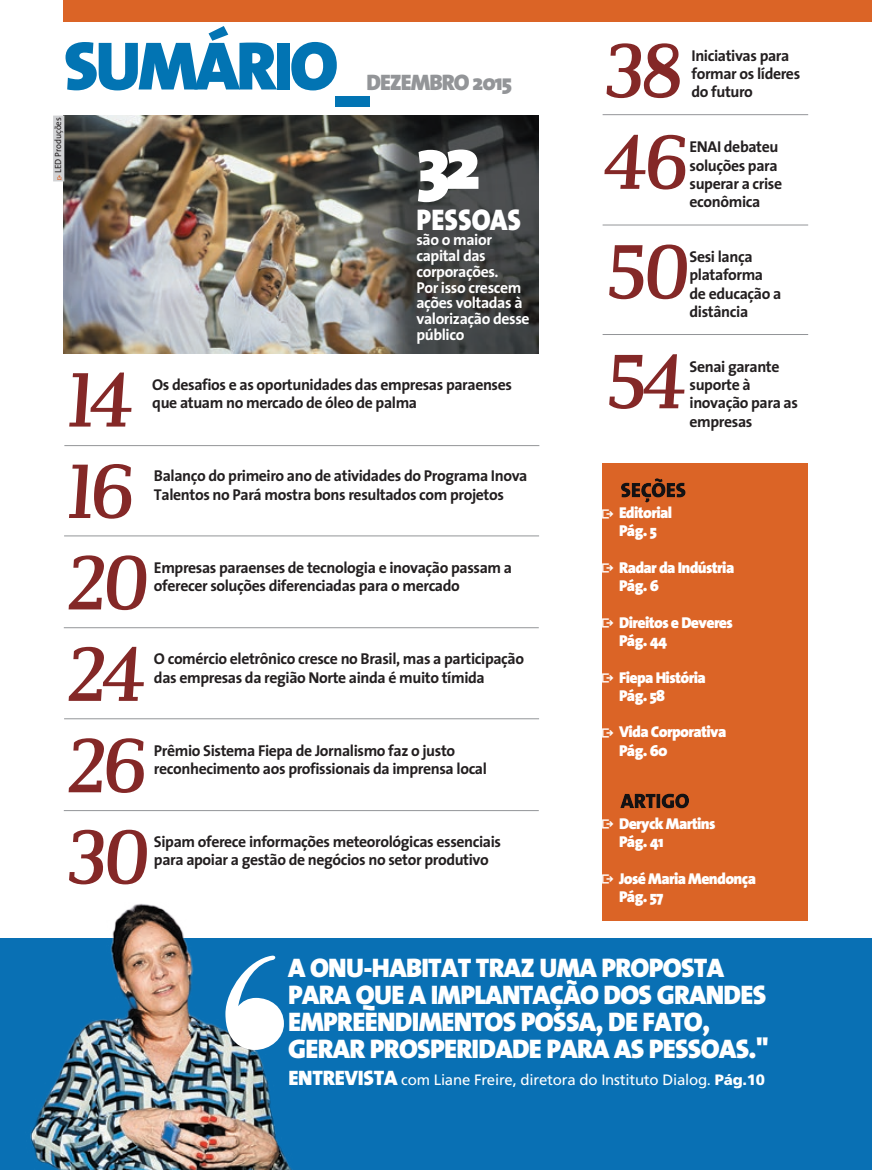
<style>
.page{position:relative;width:872px;height:1170px;background:#fff}
.page>*{position:absolute;margin:0;border:0;box-sizing:border-box;transform-origin:0 0}
.t1{font:italic 75px/91.3px "Communist";letter-spacing:-.1em;color:#842827}
.t2{font:900 75px "The Sans";color:#fff}
.t3{font:900 69px "The Sans";letter-spacing:-.045em;color:#0274b3}
.t4{font:900 30px "The Sans";color:#fff;scale:.9 1}
.t5{font:900 27px/27px "The Sans";letter-spacing:-.025em;color:#fff}
.t6{font:900 22.5px "The Sans";letter-spacing:-.045em;color:#939598}
.t7{font:700 15.75px/18.3px "The Sans";letter-spacing:-.025em;color:#231f20}
.t8{font:900 15.75px/18.3px "The Sans";letter-spacing:-.04em;color:#fff}
.t9{font:700 15.75px/15.8px "The Sans";letter-spacing:-.025em;color:#fff}
.t10{font:15px "Frutiger LT Com";letter-spacing:-.015em;color:#fff}
.t11{font:9px "The Sans";letter-spacing:-.01em;color:#231f20}
.s1{font-family:"The Sans Extra Bold Expert";font-size:4.5px;color:#db6426}
.s2{font-family:"The Sans Extra Bold Expert";font-weight:400;font-size:10.5px}
.s3{font-family:"The Sans";font-weight:900;font-size:21px}
.s4{font-weight:900}
</style>
<div class="page">
<div style="left:602px;top:463px;width:205px;height:457px;background:#db6426"></div>
<img style="left:64px;top:116px;width:475px;height:237px">
<div style="left:64px;top:0;width:808px;height:21px;background:#db6426"></div>
<div style="left:0;top:938px;width:872px;height:231px;background:#0970b4"></div>
<hr style="left:64px;top:627px;width:475px;height:1px;background:#939598">
<hr style="left:64px;top:535px;width:475px;height:1px;background:#939598">
<hr style="left:64px;top:445px;width:475px;height:1px;background:#939598">
<hr style="left:64px;top:718px;width:475px;height:1px;background:#939598">
<hr style="left:64px;top:810px;width:475px;height:1px;background:#939598">
<hr style="left:602px;top:225px;width:206px;height:1px;background:#939598">
<hr style="left:602px;top:114px;width:206px;height:1px;background:#939598">
<hr style="left:602px;top:334px;width:206px;height:1px;background:#939598">
<div style="left:618px;top:471px;width:106px;height:38px;background:#231f20;opacity:.5"></div>
<div style="left:618px;top:782px;width:109px;height:37px;background:#231f20;opacity:.5"></div>
<div style="left:53px;top:116px;width:11px;height:65px;background:#d1d2d4"></div>
<img style="left:30px;top:903px;width:261px;height:266px">
<svg style="left:225px;top:955px;width:59px;height:94px"></svg>
<h2 class="t3" style="left:64px;top:8px;width:307px">SUMÁRIO_</h2>
<h3 class="t6" style="left:366px;top:63px;width:147px">DEZEMBRO 2015</h3>
<p class="t11" style="left:51px;top:180px;width:64px;rotate:-90deg"><span class="s1">û</span> LED Produções</p>
<h1 class="t2" style="left:416px;top:100px;width:66px">32</h1>
<h3 class="t4" style="left:416px;top:194px;width:115px">PESSOAS</h3>
<p class="t9" style="left:416px;top:232px;width:115px">são o maior capital das corporações.<br>Por isso crescem ações voltadas à valorização desse público</p>
<h1 class="t1" style="left:64px;top:362px;width:72px">14</h1>
<p class="t7" style="left:152px;top:375px;width:361px">Os desafios e as oportunidades das empresas paraenses que atuam no mercado de óleo de palma</p>
<h1 class="t1" style="left:64px;top:454px;width:73px">16</h1>
<p class="t7" style="left:154px;top:466px;width:375px">Balanço do primeiro ano de atividades do Programa Inova<br>Talentos no Pará mostra bons resultados com projetos</p>
<h1 class="t1" style="left:64px;top:545px;width:87px">20</h1>
<p class="t7" style="left:154px;top:558px;width:360px">Empresas paraenses de tecnologia e inovação passam a oferecer soluções diferenciadas para o mercado</p>
<h1 class="t1" style="left:64px;top:637px;width:85px">24<br>26</h1>
<p class="t7" style="left:154px;top:649px;width:372px">O comércio eletrônico cresce no Brasil, mas a participação das empresas da região Norte ainda é muito tímida</p>
<p class="t7" style="left:154px;top:740px;width:334px">Prêmio Sistema Fiepa de Jornalismo faz o justo reconhecimento aos profissionais da imprensa local</p>
<h1 class="t1" style="left:64px;top:819px;width:88px">30</h1>
<p class="t7" style="left:154px;top:832px;width:349px">Sipam oferece informações meteorológicas essenciais para apoiar a gestão de negócios no setor produtivo</p>
<h1 class="t1" style="left:601px;top:33px;width:83px">38</h1>
<p class="t7" style="left:691px;top:46px;width:110px">Iniciativas para formar os líderes do futuro</p>
<h1 class="t1" style="left:601px;top:125px;width:89px">46</h1>
<p class="t7" style="left:689px;top:137px;width:94px">ENAI debateu soluções para superar a crise econômica</p>
<h1 class="t1" style="left:602px;top:225px;width:90px;line-height:109.6px">50<br>54</h1>
<p class="t7" style="left:689px;top:247px;width:93px">Sesi lança plataforma de educação a distância</p>
<p class="t7" style="left:689px;top:357px;width:110px">Senai garante suporte à inovação para as empresas</p>
<p class="t8" style="left:602px;top:503px;width:72px;text-align:center"><span class="s2">û</span> EDITORIAL<br>PÁG. 5</p>
<p class="t8" style="left:619px;top:558px;width:117px;text-indent:-17px"><span class="s2">û</span> RADAR DA INDÚSTRIA<br>PÁG. 6</p>
<p class="t8" style="left:619px;top:613px;width:115px;text-indent:-17px"><span class="s2">û</span> DIREITOS E DEVERES<br>PÁG. 44</p>
<p class="t8" style="left:619px;top:667px;width:88px;text-indent:-17px"><span class="s2">û</span> FIEPA HISTÓRIA<br>PÁG. 58</p>
<p class="t8" style="left:619px;top:722px;width:109px;text-indent:-17px"><span class="s2">û</span> VIDA CORPORATIVA<br>PÁG. 60</p>
<p class="t8" style="left:619px;top:814px;width:98px;text-indent:-17px"><span class="s2">û</span> DERYCK MARTINS<br>PÁG. 41</p>
<p class="t8" style="left:619px;top:868px;width:138px;text-indent:-17px"><span class="s2">û</span> JOSÉ MARIA MENDONÇA<br>PÁG. 57</p>
<h3 class="t5" style="left:288px;top:953px;width:330px">A ONU-HABITAT TRAZ UMA PROPOS</h3>
<h3 class="t5" style="left:288px;top:953px;width:477px;text-indent:406px">TA<br>PARA QUE A IMPLANTAÇÃO DOS GRANDES<br>EMPR</h3>
<h3 class="t5" style="left:352px;top:1007px;width:184px">EENDIMENTOS POSS</h3>
<h3 class="t5" style="left:579px;top:1007px;width:133px">A, DE FATO,</h3>
<h3 class="t5" style="left:288px;top:1034px;width:98px">GERAR PROSP</h3>
<h3 class="t5" style="left:444px;top:1034px;width:326px">ERI DADE PARA AS PESSOAS."</h3>
<p class="t10" style="left:288px;top:1070px;width:478px"><span class="s3">ENTREVISTA</span> com Liane Freire, diretora do Instituto Dialog. <span class="s4">Pág.10</span></p>
</div>
